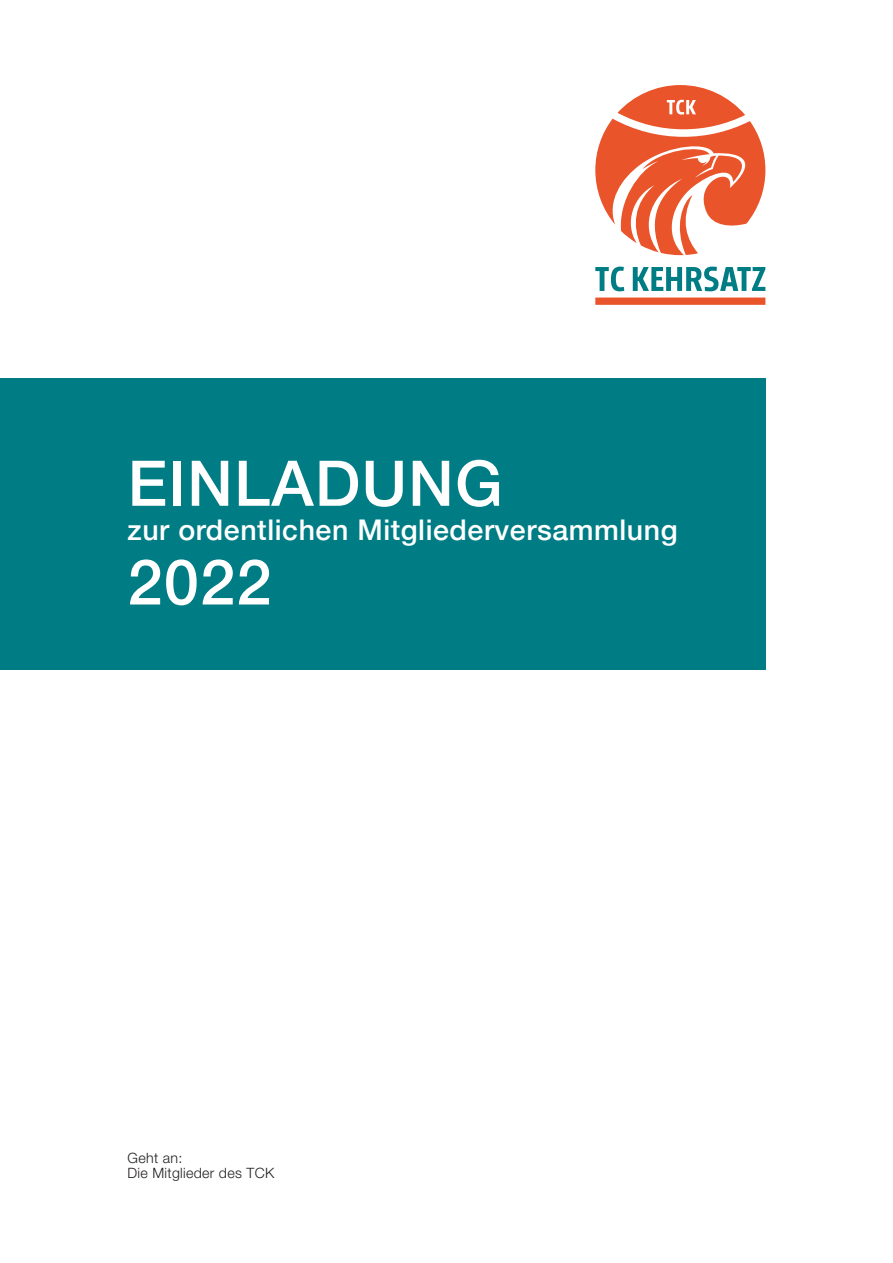
<style>
.page{position:relative;width:893px;height:1263px;background:#fff}
.page>*{position:absolute;margin:0;border:0;box-sizing:border-box;transform-origin:0 0}
.t1{font:500 63px "Helvetica Neue";letter-spacing:.02em;color:#fff}
.t2{font:500 28.5px "Helvetica Neue";letter-spacing:.02em;color:#fff}
.t3{font:300 14.25px/15px "Helvetica Neue LT Pro";letter-spacing:.02em;color:#231f20}
</style>
<div class="page">
<div style="left:0;top:379px;width:765px;height:291px;background:#007d84"></div>
<svg style="left:595px;top:267px;width:29px;height:24px"></svg>
<svg style="left:633px;top:267px;width:132px;height:24px"></svg>
<svg style="left:595px;top:298px;width:170px;height:7px"></svg>
<svg style="left:595px;top:85px;width:170px;height:170px"></svg>
<h1 class="t1" style="left:128px;top:433px;width:377px">EINLADUNG</h1>
<p class="t2" style="left:128px;top:507px;width:552px">zur ordentlichen Mitgliederversammlung</p>
<h1 class="t1" style="left:128px;top:531px;width:145px">2022</h1>
<p class="t3" style="left:128px;top:1150px;width:148px">Geht an:<br>Die Mitglieder des TCK</p>
</div>
